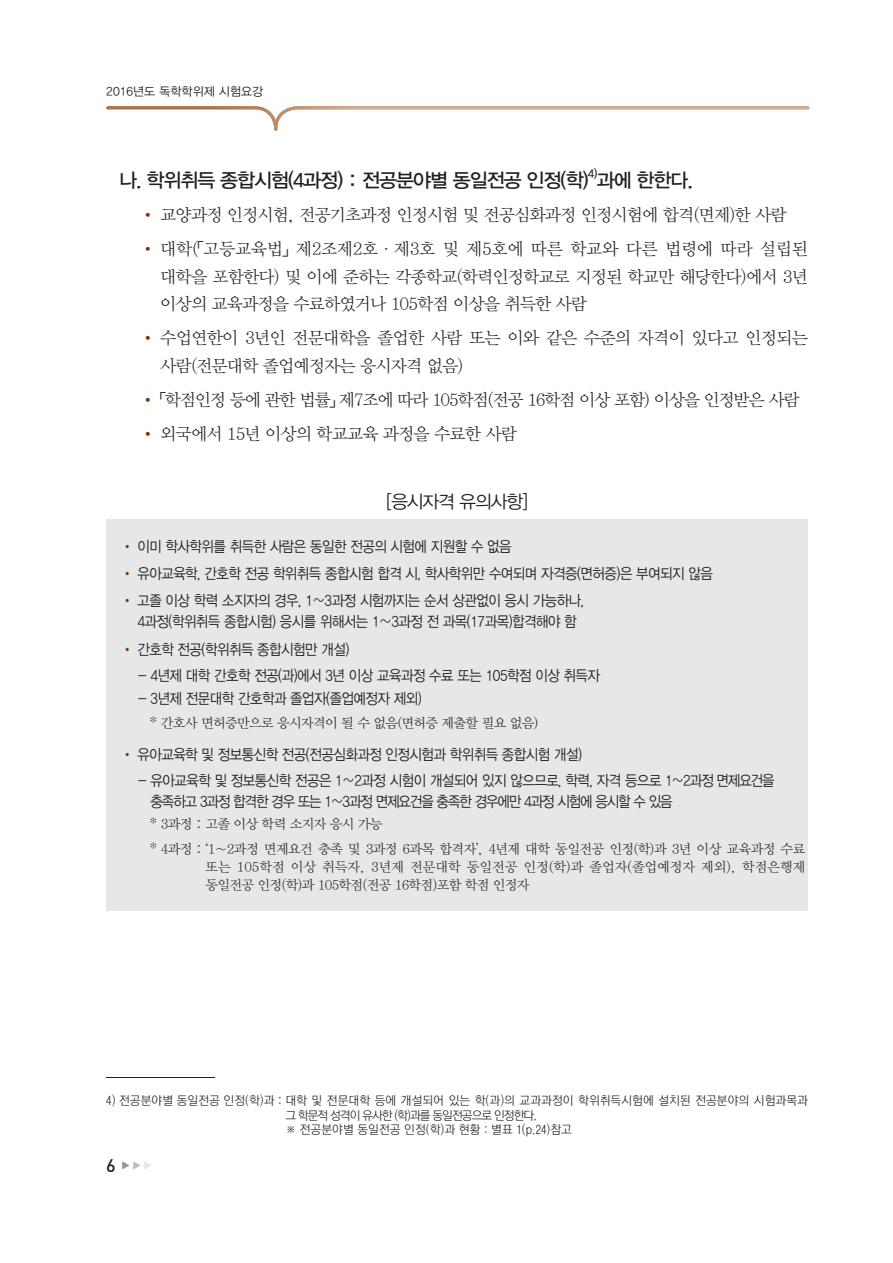
<style>
.page{position:relative;width:893px;height:1263px;background:#fff}
.page>*{position:absolute;margin:0;border:0;box-sizing:border-box;transform-origin:0 0}
.t1{font:19.5px "YDVYGO Std 33 KS Cms UHC H";letter-spacing:-.05em;color:#231f20}
.t2{font:18px "YDVYGO Std 32 KS Cms UHC H";letter-spacing:-.05em;color:#231f20}
.t3{font:500 18px "DIN Pro";color:#231f20}
.t4{font:17.25px/27.6px "YDVY Mj O Std 32 KS Cms UHC H";letter-spacing:-.05em;color:#231f20;text-align:justify}
.t5{font:17.25px "YDVY Mj O Std 32 KS Cms UHC H";letter-spacing:-.07em;color:#231f20}
.t6{font:15px/21px "YDVYGO Std 32 KS Cms UHC H";letter-spacing:-.035em;color:#231f20;text-align:center;scale:.9 1}
.t7{font:15px/21px "YDVYGO Std 32 KS Cms UHC H";letter-spacing:-.075em;color:#231f20;scale:.9 1}
.t8{font:13.5px/24.5px "YDVY Mj O Std 32 KS Cms UHC H";letter-spacing:-.045em;color:#231f20}
.t9{font:13.5px/18px "YDVY Mj O Std 32 KS Cms UHC H";letter-spacing:-.005em;color:#231f20}
.t10{font:12px/14.4px "YDVYGO Std 52 KS Cms UHC H";color:#231f20}
.t11{font:12px "YDVYGO Std 32 KS Cms UHC H";color:#231f20}
.t12{font:11.4px "YDVYGO Std 33 KS Cms UHC H";color:#231f20}
.s1{color:#7b3300}
</style>
<div class="page">
<svg style="left:106px;top:106px;width:703px;height:25px"></svg>
<div style="left:106px;top:519px;width:701px;height:391px;background:#e6e7e9"></div>
<hr style="left:106px;top:1077px;width:108px;height:1px;background:#231f20">
<p class="t11" style="left:106px;top:86px;width:158px">2016년도 독학학위제 시험요강</p>
<p class="t12" style="left:588px;top:168px;width:11px">4)</p>
<p class="t4" style="left:140px;top:202px;width:648px"><span class="s1">•</span> 교양과정 인정시험, 전공기초과정 인정시험 및 전공심화과정 인정시험에 합격(면제)한 사람</p>
<p class="t4" style="left:160px;top:236px;width:649px;text-indent:-21px"><span class="s1">•</span> 대학(「고등교육법」 제2조제2호·제3호 및 제5호에 따른 학교와 다른 법령에 따라 설립된 대학을 포함한다) 및 이에 준하는 각종학교(학력인정학교로 지정된 학교만 해당한다)에서 3년 이상의 교육과정을 수료하였거나 105학점 이상을 취득한 사람</p>
<p class="t4" style="left:160px;top:325px;width:649px;text-indent:-21px"><span class="s1">•</span> 수업연한이 3년인 전문대학을 졸업한 사람 또는 이와 같은 수준의 자격이 있다고 인정되는 사람(전문대학 졸업예정자는 응시자격 없음)</p>
<p class="t5" style="left:140px;top:392px;width:661px"><span class="s1">•</span> 「학점인정 등에 관한 법률」 제7조에 따라 105학점(전공 16학점 이상 포함) 이상을 인정받은 사람</p>
<p class="t4" style="left:140px;top:421px;width:379px"><span class="s1">•</span> 외국에서 15년 이상의 학교교육 과정을 수료한 사람</p>
<h1 class="t1" style="left:119px;top:171px;width:575px">나. 학위취득 종합시험(4과정) : 전공분야별 동일전공 인정(학) 과에 한한다.</h1>
<p class="t2" style="left:386px;top:494px;width:143px">[응시자격 유의사항]</p>
<p class="t6" style="left:121px;top:536px;width:435px"><span class="s1">•</span> 이미 학사학위를 취득한 사람은 동일한 전공의 시험에 지원할 수 없음</p>
<p class="t6" style="left:121px;top:564px;width:659px"><span class="s1">•</span> 유아교육학, 간호학 전공 학위취득 종합시험 합격 시, 학사학위만 수여되며 자격증(면허증)은 부여되지 않음</p>
<p class="t6" style="left:121px;top:591px;width:516px"><span class="s1">•</span> 고졸 이상 학력 소지자의 경우, 1∼3과정 시험까지는 순서 상관없이 응시 가능하나,<br>4과정(학위취득 종합시험) 응시를 위해서는 1∼3과정 전 과목(17과목)합격해야 함</p>
<p class="t6" style="left:121px;top:640px;width:255px"><span class="s1">•</span> 간호학 전공(학위취득 종합시험만 개설)</p>
<p class="t6" style="left:138px;top:665px;width:514px">- 4년제 대학 간호학 전공(과)에서 3년 이상 교육과정 수료 또는 105학점 이상 취득자</p>
<p class="t6" style="left:138px;top:689px;width:316px">- 3년제 전문대학 간호학과 졸업자(졸업예정자 제외)</p>
<p class="t8" style="left:150px;top:711px;width:391px">* 간호사 면허증만으로 응시자격이 될 수 없음(면허증 제출할 필요 없음)</p>
<p class="t6" style="left:121px;top:745px;width:513px"><span class="s1">•</span> 유아교육학 및 정보통신학 전공(전공심화과정 인정시험과 학위취득 종합시험 개설)</p>
<p class="t7" style="left:151px;top:770px;width:695px;text-indent:-12px">- 유아교육학 및 정보통신학 전공은 1∼2과정 시험이 개설되어 있지 않으므로, 학력, 자격 등으로 1∼2과정 면제요건을 충족하고 3과정 합격한 경우 또는 1∼3과정 면제요건을 충족한 경우에만 4과정 시험에 응시할 수 있음</p>
<p class="t8" style="left:150px;top:813px;width:657px">* 3과정 : 고졸 이상 학력 소지자 응시 가능<br>* 4과정 : ‘1∼2과정 면제요건 충족 및 3과정 6과목 합격자’, 4년제 대학 동일전공 인정(학)과 3년 이상 교육과정 수료</p>
<p class="t9" style="left:205px;top:858px;width:601px">또는 105학점 이상 취득자, 3년제 전문대학 동일전공 인정(학)과 졸업자(졸업예정자 제외), 학점은행제 동일전공 인정(학)과 105학점(전공 16학점)포함 학점 인정자</p>
<p class="t10" style="left:285px;top:1094px;width:524px;text-indent:-179px">4) 전공분야별 동일전공 인정(학)과 : 대학 및 전문대학 등에 개설되어 있는 학(과)의 교과과정이 학위취득시험에 설치된 전공분야의 시험과목과 그 학문적 성격이 유사한 (학)과를 동일전공으로 인정한다.<br>※ 전공분야별 동일전공 인정(학)과 현황 : 별표 1(p.24)참고</p>
<p class="t3" style="left:106px;top:1155px;width:48px">6 <sup>▶</sup><sup>▶</sup><sup>▶</sup></p>
</div>
